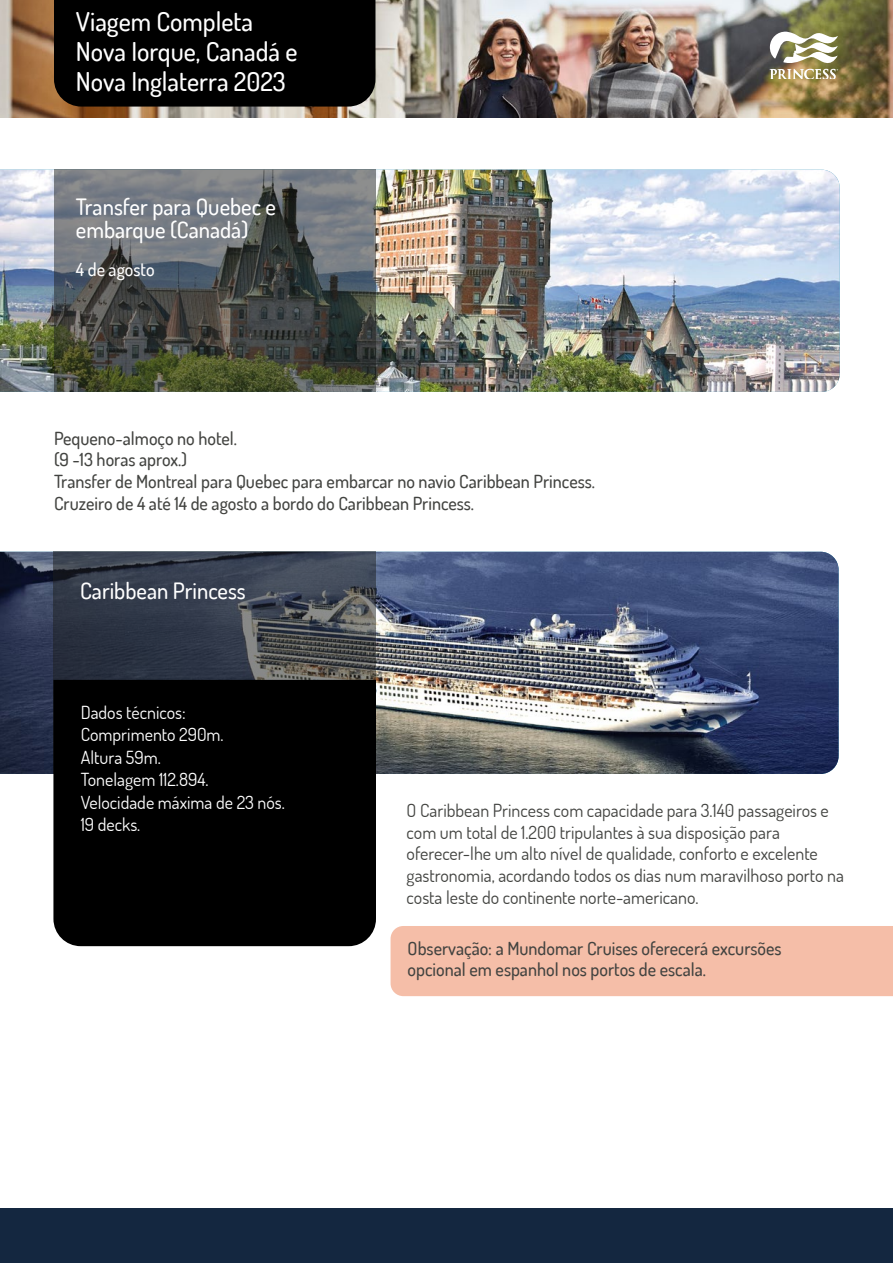
<style>
.page{position:relative;width:893px;height:1263px;background:#fff}
.page>*{position:absolute;margin:0;border:0;box-sizing:border-box;transform-origin:0 0}
.t1{font:500 25.95px/30px "Dosis";color:#fff}
.t2{font:500 22.5px/22.5px "Dosis";color:#fff}
.t3{font:18px/21.6px "Dosis";color:#424340}
.t4{font:500 18px/21.6px "Dosis";color:#424340}
.t5{font:18px/22.5px "Dosis";color:#fff}
.t6{font:500 18px "Dosis";color:#fff}
</style>
<div class="page">
<div style="left:0;top:1209px;width:893px;height:54px;background:#142740"></div>
<img style="left:0;top:170px;width:840px;height:222px">
<svg style="left:55px;top:170px;width:321px;height:222px;background:#565a58"></svg>
<img style="left:0;top:552px;width:839px;height:222px">
<svg style="left:53px;top:552px;width:323px;height:128px;background:#3c424e"></svg>
<div style="left:391px;top:926px;width:502px;height:70px;background:#f5bea8"></div>
<div style="left:53px;top:680px;width:323px;height:266px;background:#000"></div>
<img style="left:0;top:0;width:893px;height:118px">
<div style="left:54px;top:0;width:321px;height:107px;background:#000"></div>
<svg style="left:770px;top:30px;width:68px;height:48px"></svg>
<h1 class="t1" style="left:76px;top:5px;width:223px">Viagem Completa<br>Nova Iorque, Canadá e<br>Nova Inglaterra 2023</h1>
<p class="t2" style="left:76px;top:195px;width:202px">Transfer para Quebec e embarque (Canadá)</p>
<p class="t6" style="left:76px;top:258px;width:80px">4 de agosto</p>
<p class="t4" style="left:54px;top:427px;width:543px">Pequeno-almoço no hotel.<br>(9 -13 horas aprox.)<br>Transfer de Montreal para Quebec para embarcar no navio Caribbean Princess.<br>Cruzeiro de 4 até 14 de agosto a bordo do Caribbean Princess.</p>
<p class="t2" style="left:80px;top:579px;width:167px">Caribbean Princess</p>
<p class="t5" style="left:81px;top:700px;width:206px">Dados técnicos:<br>Comprimento 290m.<br>Altura 59m.<br>Tonelagem 112.894.<br>Velocidade máxima de 23 nós.<br>19 decks.</p>
<p class="t3" style="left:407px;top:799px;width:439px">O Caribbean Princess com capacidade para 3.140 passageiros e com um total de 1.200 tripulantes à sua disposição para oferecer-lhe um alto nível de qualidade, conforto e excelente gastronomia, acordando todos os dias num maravilhoso porto na costa leste do continente norte-americano.</p>
<p class="t4" style="left:408px;top:937px;width:375px">Observação: a Mundomar Cruises oferecerá excursões opcional em espanhol nos portos de escala.</p>
</div>
